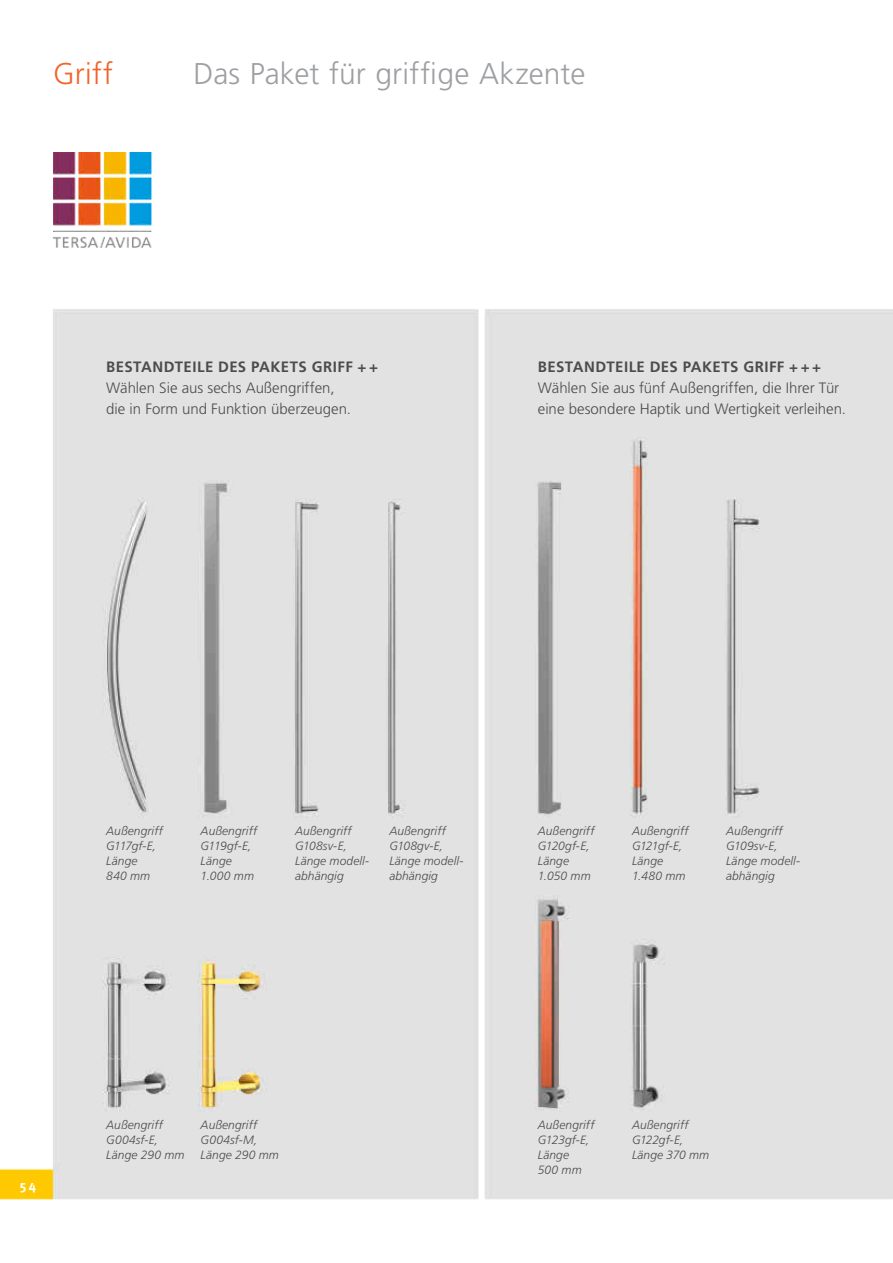
<style>
.page{position:relative;width:893px;height:1263px;background:#fff}
.page>*{position:absolute;margin:0;border:0;box-sizing:border-box;transform-origin:0 0}
.t1{font:300 30px "Frutiger";letter-spacing:.005em;color:#9d9fa2}
.t2{font:300 30px "Frutiger";letter-spacing:.01em;color:#f2642b}
.t3{font:300 15px/21px "Frutiger";color:#4b4c4d}
.t4{font:700 15px "Frutiger";letter-spacing:.03em;color:#4b4c4d}
.t5{font:700 13.5px "Meta Plus";color:#fff}
.t6{font:italic 300 12px/15px "Frutiger";letter-spacing:.005em;color:#4b4c4d}
</style>
<div class="page">
<img style="left:0;top:152px;width:893px;height:1048px">
<h1 class="t2" style="left:53px;top:57px;width:61px">Griff</h1>
<h1 class="t1" style="left:193px;top:57px;width:394px">Das Paket für griffige Akzente</h1>
<p class="t4" style="left:106px;top:358px;width:273px">BESTANDTEILE DES PAKETS GRIFF + +</p>
<p class="t3" style="left:106px;top:378px;width:246px">Wählen Sie aus sechs Außengriffen, die in Form und Funktion überzeugen.</p>
<p class="t4" style="left:538px;top:358px;width:285px">BESTANDTEILE DES PAKETS GRIFF + + +</p>
<p class="t3" style="left:538px;top:378px;width:310px">Wählen Sie aus fünf Außengriffen, die Ihrer Tür eine besondere Haptik und Wertigkeit verleihen.</p>
<p class="t6" style="left:106px;top:823px;width:58px">Außengriff<br>G117gf-E,<br>Länge<br>840 mm</p>
<p class="t6" style="left:201px;top:823px;width:58px">Außengriff<br>G119gf-E,<br>Länge<br>1.000 mm</p>
<p class="t6" style="left:295px;top:823px;width:75px">Außengriff<br>G108sv-E,<br>Länge modell&shy;abhängig</p>
<p class="t6" style="left:632px;top:823px;width:58px">Außengriff<br>G121gf-E,<br>Länge<br>1.480 mm</p>
<p class="t6" style="left:389px;top:823px;width:75px">Außengriff<br>G108gv-E,<br>Länge modell&shy;abhängig</p>
<p class="t6" style="left:538px;top:823px;width:58px">Außengriff<br>G120gf-E,<br>Länge<br>1.050 mm</p>
<p class="t6" style="left:726px;top:823px;width:75px">Außengriff<br>G109sv-E,<br>Länge modell&shy;abhängig</p>
<p class="t5" style="left:20px;top:1177px;width:18px">54</p>
<p class="t6" style="left:106px;top:1117px;width:80px">Außengriff<br>G004sf-E,<br>Länge 290 mm</p>
<p class="t6" style="left:201px;top:1117px;width:80px">Außengriff<br>G004sf-M,<br>Länge 290 mm</p>
<p class="t6" style="left:538px;top:1117px;width:58px">Außengriff<br>G123gf-E,<br>Länge<br>500 mm</p>
<p class="t6" style="left:632px;top:1117px;width:79px">Außengriff<br>G122gf-E,<br>Länge 370 mm</p>
</div>
